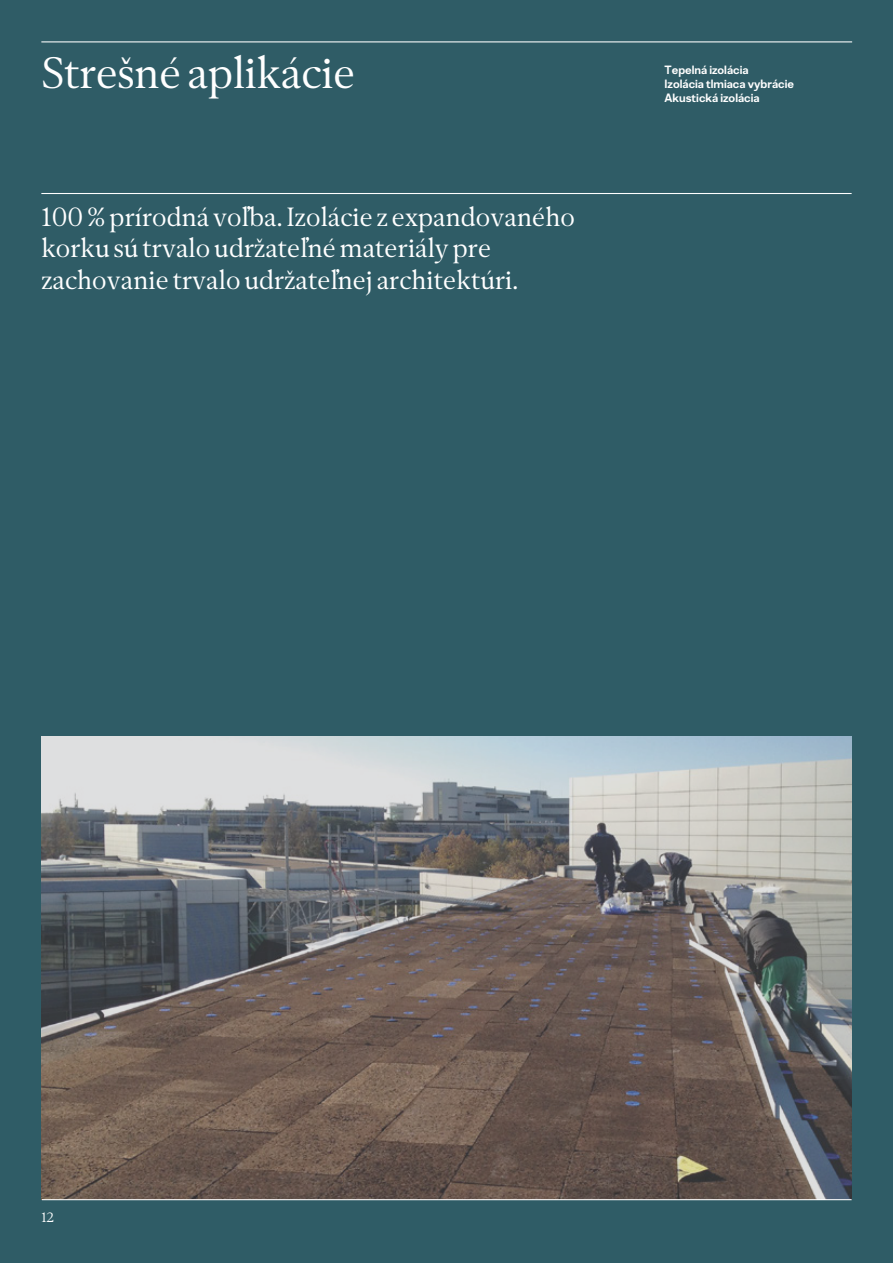
<style>
.page{position:relative;width:893px;height:1263px;background:#2f5c66}
.page>*{position:absolute;margin:0;border:0;box-sizing:border-box;transform-origin:0 0}
.t1{font:43.8px "Amorim Serif";color:#fff}
.t2{font:26.25px/31.5px "Amorim Serif";letter-spacing:.005em;color:#fff}
.t3{font:13.5px "Amorim Serif";color:#fff}
.t4{font:700 12px/14.4px "Amorim Sans";color:#fff}
</style>
<div class="page">
<svg style="left:41px;top:736px;width:811px;height:464px;background:#7e7875"></svg>
<hr style="left:41px;top:193px;width:811px;height:1px;background:#fff">
<hr style="left:42px;top:1199px;width:810px;height:1px;background:#fff">
<hr style="left:41px;top:41px;width:811px;height:1px;background:#fff">
<h1 class="t1" style="left:41px;top:45px;width:315px">Strešné aplikácie</h1>
<p class="t4" style="left:665px;top:62px;width:131px">Tepelná izolácia<br>Izolácia tlmiaca vybrácie<br>Akustická izolácia</p>
<p class="t2" style="left:41px;top:200px;width:535px">100 % prírodná voľba. Izolácie z expandovaného korku sú trvalo udržateľné materiály pre zachovanie trvalo udržateľnej architektúri.</p>
<p class="t3" style="left:41px;top:1208px;width:14px">12</p>
</div>
